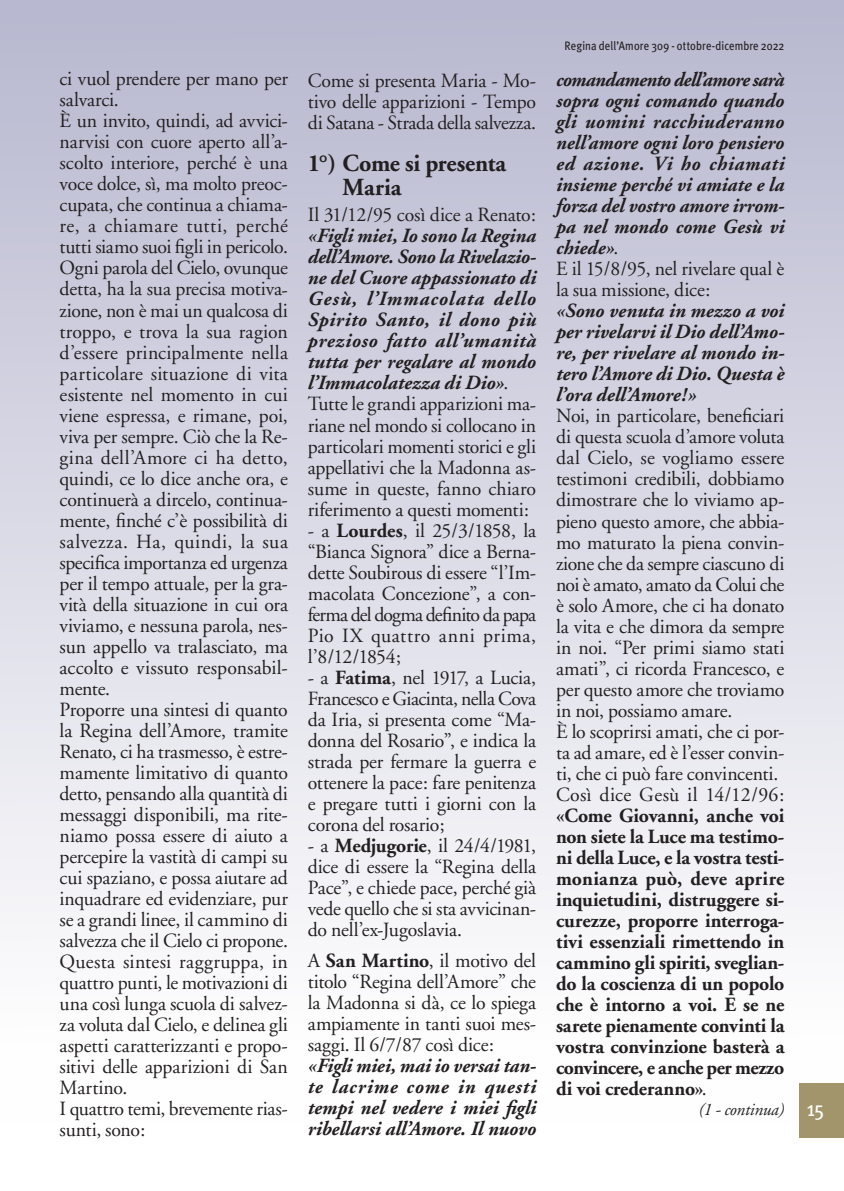
<style>
.page{position:relative;width:844px;height:1191px;background:#fff}
.page>*{position:absolute;margin:0;border:0;box-sizing:border-box;transform-origin:0 0}
.t1{font:700 24.5px/24.5px "Adobe Garamond";letter-spacing:-.01em;color:#231f20}
.t2{font:21px "Meta Plus";color:#fff;scale:.95 1}
.t3{font:20.12px/21px "Adobe Garamond";letter-spacing:-.01em;color:#231f20;text-align:justify}
.t4{font:italic 700 20.12px/21px "Adobe Garamond";color:#231f20}
.t5{font:700 20.12px/21px "Adobe Garamond";letter-spacing:-.015em;color:#231f20;text-align:justify}
.t6{font:italic 17.5px "Adobe Garamond";letter-spacing:-.01em;color:#231f20}
.t7{font:12.25px "Meta Plus";letter-spacing:.005em;color:#231f20;scale:.89 1}
.s1{font-weight:400;font-style:normal}
.s2{font-weight:700}
.s3{font-weight:400}
</style>
<div class="page">
<div style="left:0;top:0;width:843px;height:1121px;background:linear-gradient(to bottom,#b7b7d0,#fff)"></div>
<div style="left:799px;top:1083px;width:44px;height:54px;background:#a3956b"></div>
<p class="t3" style="left:60px;top:69px;width:230px;text-align:left">ci vuol prendere per mano per salvarci.<br>È un invito, quindi, ad avvici&shy;narvisi con cuore aperto all’a&shy;scolto interiore, perché è una voce dolce, sì, ma molto preoc&shy;cupata, che continua a chiama&shy;re, a chiamare tutti, perché tutti siamo suoi figli in pericolo.<br>Ogni parola del Cielo, ovunque detta, ha la sua precisa motiva&shy;zione, non è mai un qualcosa di troppo, e trova la sua ragion d’essere principalmente nella particolare situazione di vita esistente nel momento in cui viene espressa, e rimane, poi, viva per sempre. Ciò che la Re&shy;gina dell’Amore ci ha detto, quindi, ce lo dice anche ora, e continuerà a dircelo, continua&shy;mente, finché c’è possibilità di salvezza. Ha, quindi, la sua specifica importanza ed urgenza per il tempo attuale, per la gra&shy;vità della situazione in cui ora viviamo, e nessuna parola, nes&shy;sun appello va tralasciato, ma accolto e vissuto responsabil&shy;mente.<br>Proporre una sintesi di quanto la Regina dell’Amore, tramite<br>Renato, ci ha trasmesso, è estre&shy;mamente limitativo di quanto detto, pensando alla quantità di messaggi disponibili, ma rite&shy;niamo possa essere di aiuto a percepire la vastità di campi su cui spaziano, e possa aiutare ad inquadrare ed evidenziare, pur se a grandi linee, il cammino di salvezza che il Cielo ci propone.<br>Questa sintesi raggruppa, in quattro punti, le motivazioni di una così lunga scuola di salvez&shy;za voluta dal Cielo, e delinea gli aspetti caratterizzanti e propo&shy;sitivi delle apparizioni di San<br>Martino.<br>I quattro temi, brevemente rias&shy;sunti, sono:</p>
<p class="t3" style="left:308px;top:70px;width:230px">Come si presenta Maria - Mo&shy;tivo delle apparizioni - Tempo di Satana - Strada della salvezza.</p>
<p class="t1" style="left:342px;top:151px;width:165px;text-indent:-35px">1°) Come si presenta<br>Maria</p>
<p class="t3" style="left:308px;top:205px;width:230px">Il 31/12/95 così dice a Renato:</p>
<p class="t4" style="left:308px;top:226px;width:230px">«Figli miei, Io sono la Regina dell’Amore. Sono la Rivelazio&shy;ne del Cuore appassionato di<br>Gesù, l’Immacolata dello<br>Spirito Santo, il dono più prezioso fatto all’umanità tutta per regalare al mondo l’Immacolatezza di Dio»<span class="s1">.<br>Tutte le grandi apparizioni ma&shy;riane nel mondo si collocano in particolari momenti storici e gli appellativi che la Madonna as&shy;sume in queste, fanno chiaro riferimento a questi momenti:</span></p>
<p class="t3" style="left:308px;top:520px;width:230px">- a <span class="s2">Lourdes</span>, il 25/3/1858, la “Bianca Signora” dice a Berna&shy;dette Soubirous di essere “l’Im&shy;macolata Concezione”, a con&shy;ferma del dogma definito da papa Pio IX quattro anni prima, l’8/12/1854;</p>
<p class="t3" style="left:308px;top:667px;width:230px">- a <span class="s2">Fatima</span>, nel 1917, a Lucia, Francesco e Giacinta, nella Cova da Iria, si presenta come “Ma&shy;donna del Rosario”, e indica la strada per fermare la guerra e ottenere la pace: fare penitenza e pregare tutti i giorni con la corona del rosario;</p>
<p class="t3" style="left:308px;top:835px;width:230px">- a <span class="s2">Medjugorie</span>, il 24/4/1981, dice di essere la “Regina della Pace”, e chiede pace, perché già vede quello che si sta avvicinan&shy;do nell’ex-Jugoslavia.</p>
<p class="t3" style="left:308px;top:951px;width:230px">A <span class="s2">San Martino</span>, il motivo del titolo “Regina dell’Amore” che la Madonna si dà, ce lo spiega ampiamente in tanti suoi mes&shy;saggi. Il 6/7/87 così dice:</p>
<p class="t4" style="left:308px;top:1056px;width:230px;text-align:justify">«Figli miei, mai io versai tan&shy;te lacrime come in questi tempi nel vedere i miei figli ribellarsi all’Amore. Il nuovo</p>
<p class="t7" style="left:564px;top:38px;width:248px">Regina dell’Amore 309 - ottobre-dicembre 2022</p>
<p class="t4" style="left:556px;top:70px;width:230px">comandamento dell’amore sarà sopra ogni comando quando gli uomini racchiuderanno nell’amore ogni loro pensiero ed azione. Vi ho chiamati insieme perché vi amiate e la forza del vostro amore irrom&shy;pa nel mondo come Gesù vi chiede»<span class="s1">.<br>E il 15/8/95, nel rivelare qual è la sua missione, dice:</span></p>
<p class="t4" style="left:556px;top:301px;width:230px;text-align:justify">«Sono venuta in mezzo a voi per rivelarvi il Dio dell’Amo&shy;re, per rivelare al mondo in&shy;tero l’Amore di Dio. Questa è l’ora dell’Amore!»</p>
<p class="t3" style="left:556px;top:406px;width:230px;text-align:left">Noi, in particolare, beneficiari di questa scuola d’amore voluta dal Cielo, se vogliamo essere testimoni credibili, dobbiamo dimostrare che lo viviamo ap&shy;pieno questo amore, che abbia&shy;mo maturato la piena convin&shy;zione che da sempre ciascuno di noi è amato, amato da Colui che è solo Amore, che ci ha donato la vita e che dimora da sempre in noi. “Per primi siamo stati amati”, ci ricorda Francesco, e per questo amore che troviamo in noi, possiamo amare.<br>È lo scoprirsi amati, che ci por&shy;ta ad amare, ed è l’esser convin&shy;ti, che ci può fare convincenti.<br>Così dice Gesù il 14/12/96:</p>
<p class="t5" style="left:556px;top:805px;width:230px">«Come Giovanni, anche voi non siete la Luce ma testimo&shy;ni della Luce, e la vostra testi&shy;monianza può, deve aprire inquietudini, distruggere si&shy;curezze, proporre interroga&shy;tivi essenziali rimettendo in cammino gli spiriti, sveglian&shy;do la coscienza di un popolo che è intorno a voi. E se ne sarete pienamente convinti la vostra convinzione basterà a convincere, e anche per mezzo di voi crederanno»<span class="s3">.</span></p>
<p class="t6" style="left:698px;top:1100px;width:87px">(1 - continua)</p>
<p class="t2" style="left:806px;top:1096px;width:20px">15</p>
</div>
